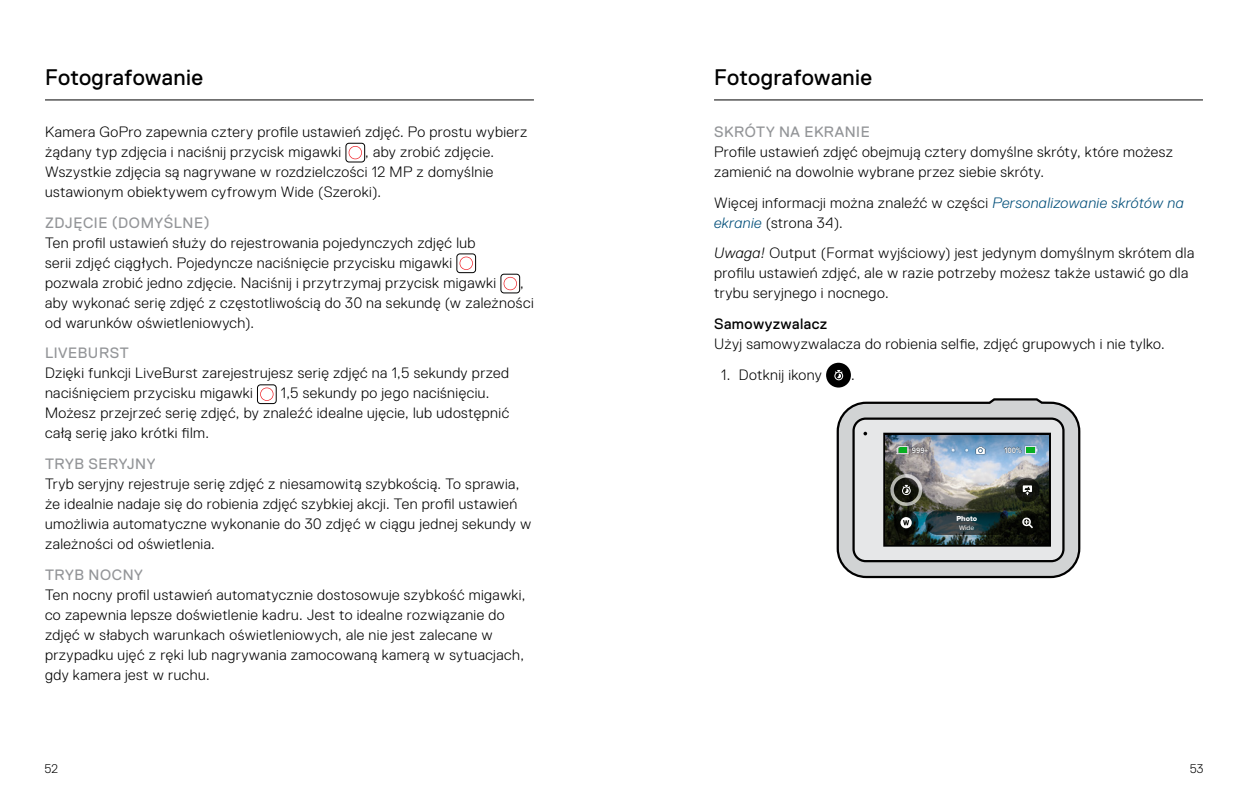
<style>
.page{position:relative;width:1248px;height:808px;background:#fff}
.page>*{position:absolute;margin:0;border:0;box-sizing:border-box;transform-origin:0 0}
.t1{font:22.5px "Replica Pro";letter-spacing:.01em;color:#000}
.t2{font:300 15px/20px "Replica Pro";letter-spacing:.03em;color:#000}
.t3{font:15px "Replica Pro";letter-spacing:.04em;color:#939598}
.t4{font:15px "Replica Pro";letter-spacing:.03em;color:#000}
.t5{font:300 12.5px "Replica Pro";color:#000}
.t6{font:600 8.25px "Proxima Nova Cond";color:#fff}
.t7{font:7.5px "Proxima Nova Extrabld";color:#fff}
.t8{font:6.75px "Proxima Nova";color:#fff}
.s1{font-style:italic;color:#004e79}
.s2{font-style:italic}
</style>
<div class="page">
<hr style="left:45px;top:99px;width:489px;height:1px;background:#000">
<div style="left:345px;top:143px;width:20px;height:19px;border:1px solid #000;border-radius:3px"></div>
<svg style="left:348px;top:146px;width:14px;height:13px"></svg>
<div style="left:456px;top:253px;width:20px;height:20px;border:1px solid #000;border-radius:3px"></div>
<svg style="left:459px;top:257px;width:14px;height:13px"></svg>
<div style="left:500px;top:274px;width:20px;height:19px;border:1px solid #000;border-radius:3px"></div>
<svg style="left:503px;top:277px;width:14px;height:13px"></svg>
<div style="left:257px;top:384px;width:19px;height:20px;border:1px solid #000;border-radius:3px"></div>
<svg style="left:260px;top:387px;width:13px;height:14px"></svg>
<hr style="left:714px;top:99px;width:488px;height:1px;background:#000">
<div style="left:826px;top:363px;width:24px;height:25px;background:#000;border-radius:50%"></div>
<svg style="left:834px;top:370px;width:9px;height:10px"></svg>
<svg style="left:836px;top:398px;width:245px;height:181px"></svg>
<div style="left:853px;top:419px;width:210px;height:142px;background:#e6e7e8;border-radius:12px"></div>
<div style="left:852px;top:417px;width:212px;height:145px;border:2px solid #000;border-radius:12px"></div>
<svg style="left:863px;top:432px;width:4px;height:3px"></svg>
<img style="left:883px;top:433px;width:167px;height:114px">
<div style="left:890px;top:474px;width:32px;height:32px;border:3px solid #fff;border-radius:50%"></div>
<h1 class="t1" style="left:45px;top:65px;width:160px">Fotografowanie</h1>
<p class="t2" style="left:45px;top:122px;width:484px">Kamera GoPro zapewnia cztery profile ustawień zdjęć. Po prostu wybierz żądany typ zdjęcia i naciśnij przycisk migawki</p>
<p class="t2" style="left:45px;top:142px;width:450px;text-align:justify;text-indent:320px">, aby zrobić zdjęcie.<br>Wszystkie zdjęcia są nagrywane w rozdzielczości 12 MP z domyślnie ustawionym obiektywem cyfrowym Wide (Szeroki).</p>
<p class="t3" style="left:45px;top:214px;width:166px">ZDJĘCIE (DOMYŚLNE)</p>
<p class="t2" style="left:45px;top:233px;width:453px">Ten profil ustawień służy do rejestrowania pojedynczych zdjęć lub serii zdjęć ciągłych. Pojedyncze naciśnięcie przycisku migawki pozwala zrobić jedno zdjęcie. Naciśnij i przytrzymaj przycisk migawki</p>
<p class="t2" style="left:45px;top:273px;width:490px;text-indent:475px">, aby wykonać serię zdjęć z częstotliwością do 30 na sekundę (w zależności od warunków oświetleniowych).</p>
<p class="t3" style="left:45px;top:345px;width:85px">LIVEBURST</p>
<p class="t2" style="left:45px;top:363px;width:465px">Dzięki funkcji LiveBurst zarejestrujesz serię zdjęć na 1,5 sekundy przed naciśnięciem przycisku migawki</p>
<p class="t2" style="left:45px;top:383px;width:465px;text-indent:236px">1,5 sekundy po jego naciśnięciu.<br>Możesz przejrzeć serię zdjęć, by znaleźć idealne ujęcie, lub udostępnić całą serię jako krótki film.</p>
<p class="t3" style="left:45px;top:455px;width:112px">TRYB SERYJNY</p>
<p class="t2" style="left:45px;top:474px;width:488px">Tryb seryjny rejestruje serię zdjęć z niesamowitą szybkością. To sprawia, że idealnie nadaje się do robienia zdjęć szybkiej akcji. Ten profil ustawień umożliwia automatyczne wykonanie do 30 zdjęć w ciągu jednej sekundy w zależności od oświetlenia.</p>
<p class="t3" style="left:45px;top:566px;width:99px">TRYB NOCNY</p>
<p class="t2" style="left:45px;top:584px;width:482px">Ten nocny profil ustawień automatycznie dostosowuje szybkość migawki, co zapewnia lepsze doświetlenie kadru. Jest to idealne rozwiązanie do zdjęć w słabych warunkach oświetleniowych, ale nie jest zalecane w przypadku ujęć z ręki lub nagrywania zamocowaną kamerą w sytuacjach, gdy kamera jest w ruchu.</p>
<h1 class="t1" style="left:714px;top:65px;width:160px">Fotografowanie</h1>
<p class="t3" style="left:714px;top:124px;width:157px">SKRÓTY NA EKRANIE</p>
<p class="t2" style="left:714px;top:142px;width:460px">Profile ustawień zdjęć obejmują cztery domyślne skróty, które możesz zamienić na dowolnie wybrane przez siebie skróty.</p>
<p class="t2" style="left:714px;top:193px;width:471px">Więcej informacji można znaleźć w części <span class="s1">Personalizowanie skrótów na ekranie</span> (strona 34).</p>
<p class="t2" style="left:714px;top:243px;width:481px"><span class="s2">Uwaga!</span> Output (Format wyjściowy) jest jedynym domyślnym skrótem dla profilu ustawień zdjęć, ale w razie potrzeby możesz także ustawić go dla trybu seryjnego i nocnego.</p>
<p class="t4" style="left:714px;top:315px;width:115px">Samowyzwalacz</p>
<p class="t2" style="left:714px;top:334px;width:452px">Użyj samowyzwalacza do robienia selfie, zdjęć grupowych i nie tylko.</p>
<p class="t2" style="left:721px;top:364px;width:102px">1. Dotknij ikony</p>
<p class="t2" style="left:851px;top:364px;width:5px">.</p>
<p class="t6" style="left:911px;top:444px;width:41px">999+ 100%</p>
<p class="t6" style="left:1004px;top:444px;width:18px">100%</p>
<p class="t7" style="left:956px;top:512px;width:22px">Photo</p>
<p class="t8" style="left:958px;top:522px;width:17px">Wide</p>
<p class="t5" style="left:44px;top:762px;width:15px">52</p>
<p class="t5" style="left:1189px;top:762px;width:15px">53</p>
</div>
